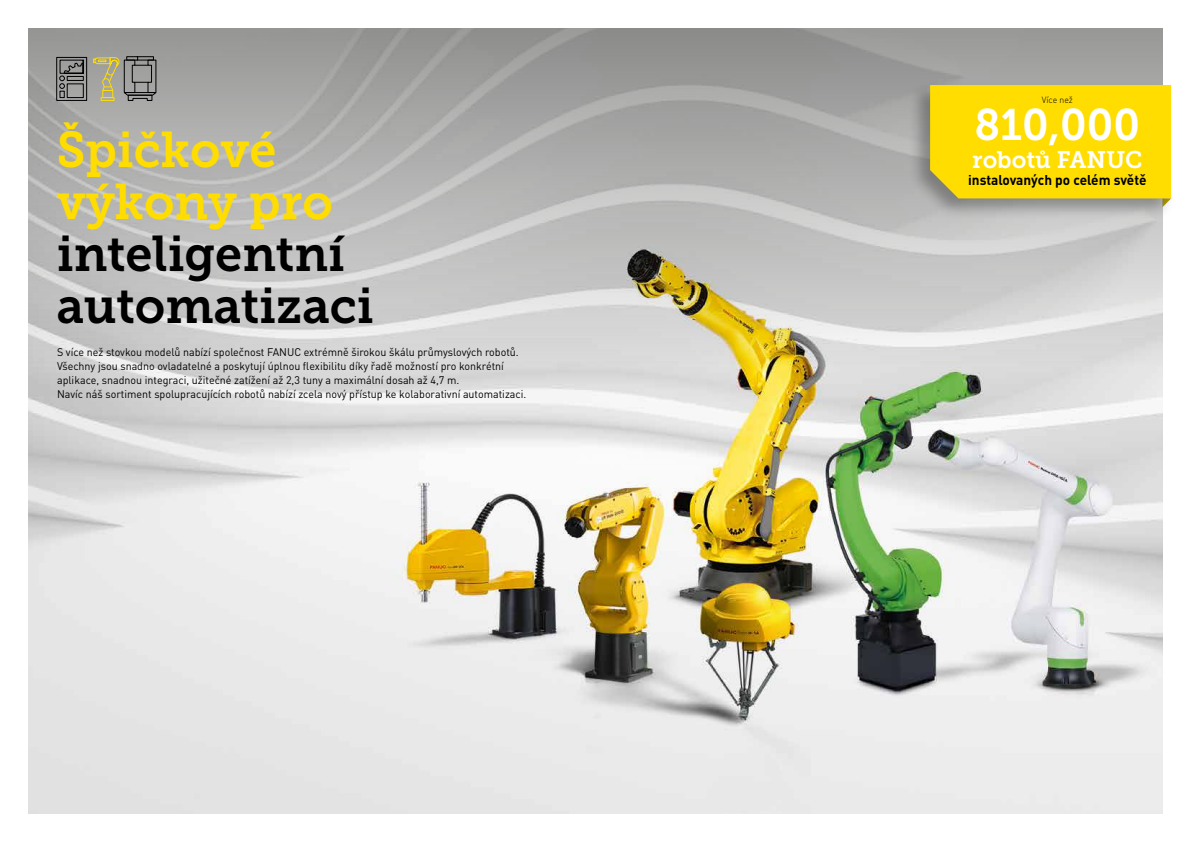
<style>
.page{position:relative;width:1191px;height:842px;background:#fff}
.page>*{position:absolute;margin:0;border:0;box-sizing:border-box;transform-origin:0 0}
.t1{font:50px/52px "Museo Slab 700";color:#000}
.t2{font:50px/52px "Museo Slab 700";color:#fd0}
.t3{font:44px "Museo Slab 700";color:#fff}
.t4{font:24px "Museo Slab 700";color:#fff}
.t5{font:700 14px "DIN Pro";letter-spacing:-.005em;color:#000}
.t6{font:11px/14px "DIN Pro";color:#000}
.t7{font:300 9px "DIN Pro";color:#000}
</style>
<div class="page">
<img style="left:28px;top:365px;width:1134px;height:449px">
<svg style="left:28px;top:28px;width:1134px;height:337px;background:#b8b8b5"></svg>
<svg style="left:56px;top:56px;width:103px;height:45px;background:#8b897e"></svg>
<div style="left:908px;top:82px;width:266px;height:138px;background:#000;opacity:.3"></div>
<svg style="left:930px;top:85px;width:241px;height:122px;background:#f6d70c"></svg>
<h1 class="t2" style="left:57px;top:124px;width:278px">Špičkové výkony pro</h1>
<h1 class="t1" style="left:57px;top:228px;width:319px">inteligentní automatizaci</h1>
<p class="t6" style="left:57px;top:345px;width:471px">S více než stovkou modelů nabízí společnost FANUC extrémně širokou škálu průmyslových robotů.<br>Všechny jsou snadno ovladatelné a poskytují úplnou flexibilitu díky řadě možností pro konkrétní aplikace, snadnou integraci, užitečné zatížení až 2,3 tuny a maximální dosah až 4,7 m.<br>Navíc náš sortiment spolupracujících robotů nabízí zcela nový přístup ke kolaborativní automatizaci.</p>
<p class="t7" style="left:1041px;top:94px;width:33px">Více než</p>
<h2 class="t3" style="left:974px;top:100px;width:167px">810,000</h2>
<h3 class="t4" style="left:972px;top:146px;width:172px">robotů FANUC</h3>
<p class="t5" style="left:968px;top:171px;width:180px">instalovaných po celém světě</p>
</div>
